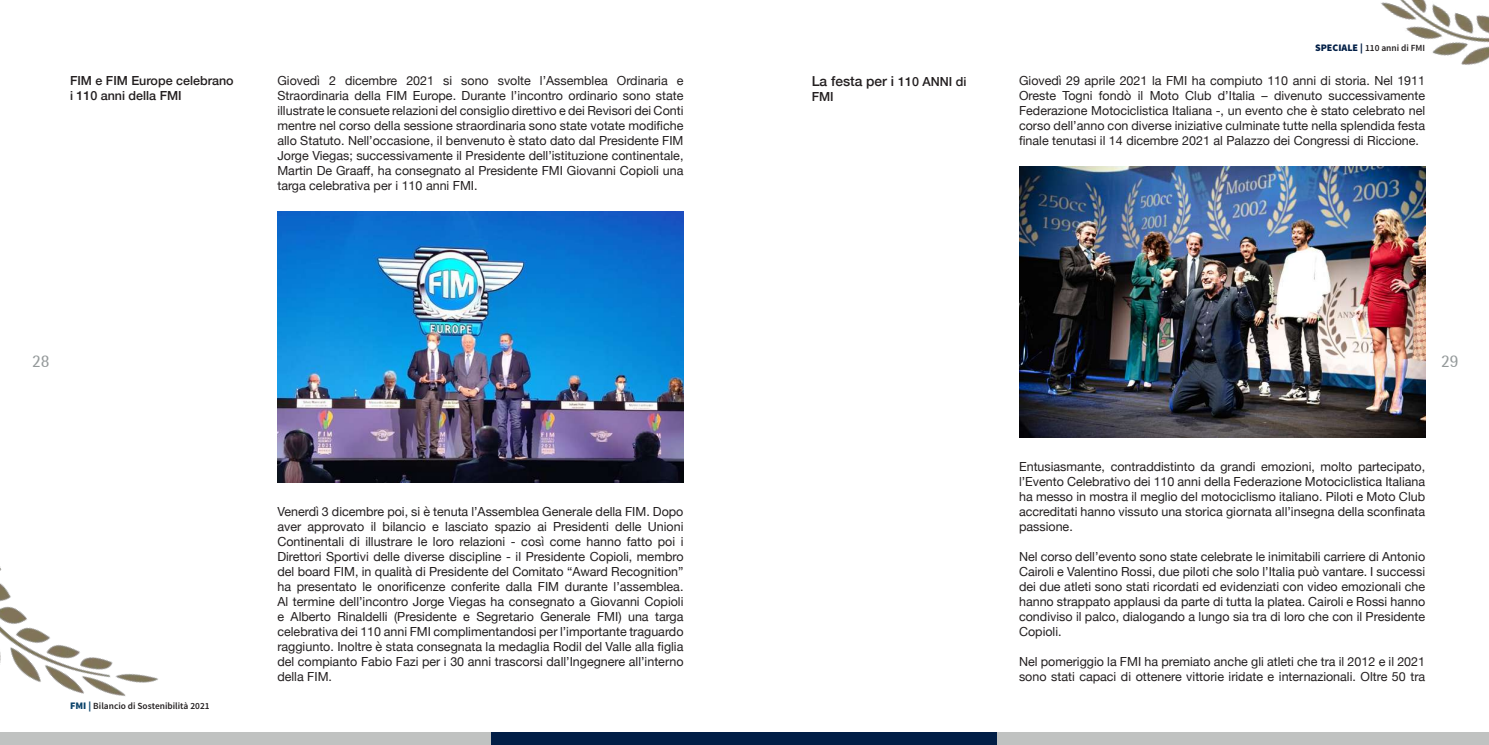
<style>
.page{position:relative;width:1489px;height:745px;background:#fff}
.page>*{position:absolute;margin:0;border:0;box-sizing:border-box;transform-origin:0 0}
.t1{font:17.5px "Libre Semi Sans S Si";color:#94999a}
.t2{font:500 13.75px "Helvetica Neue";color:#231f20}
.t3{font:12.5px/15px "Helvetica Neue";color:#231f20;text-align:justify}
.t4{font:500 12.5px/15px "Helvetica Neue";color:#231f20}
.t5{font:600 9.38px "Source Sans Pro";color:#231f20}
.s1{font-weight:900;font-size:10px;color:#0a4269}
.s2{font-size:12.5px}
.s3{font-weight:900;font-size:10px;color:#011e46}
</style>
<div class="page">
<div style="left:997px;top:732px;width:491px;height:12px;background:#c0c2c1"></div>
<img style="left:1019px;top:166px;width:405px;height:271px">
<img style="left:1381px;top:0;width:107px;height:65px">
<div style="left:0;top:732px;width:493px;height:12px;background:#c0c2c1"></div>
<div style="left:491px;top:732px;width:506px;height:12px;background:#011e46"></div>
<img style="left:277px;top:211px;width:406px;height:271px">
<img style="left:0;top:567px;width:158px;height:129px">
<p class="t4" style="left:70px;top:72px;width:165px">FIM e FIM Europe celebrano i 110 anni della FMI</p>
<p class="t3" style="left:277px;top:73px;width:407px">Giovedì 2 dicembre 2021 si sono svolte l’Assemblea Ordinaria e Straordinaria della FIM Europe. Durante l’incontro ordinario sono state illustrate le consuete relazioni del consiglio direttivo e dei Revisori dei Conti mentre nel corso della sessione straordinaria sono state votate modifiche allo Statuto. Nell’occasione, il benvenuto è stato dato dal Presidente FIM Jorge Viegas; successivamente il Presidente dell’istituzione continentale, Martin De Graaff, ha consegnato al Presidente FMI Giovanni Copioli una targa celebrativa per i 110 anni FMI.</p>
<h1 class="t1" style="left:32px;top:350px;width:19px">28</h1>
<p class="t5" style="left:70px;top:699px;width:141px"><span class="s1">FMI |</span> Bilancio di Sostenibilità 2021</p>
<p class="t3" style="left:277px;top:504px;width:407px">Venerdì 3 dicembre poi, si è tenuta l’Assemblea Generale della FIM. Dopo aver approvato il bilancio e lasciato spazio ai Presidenti delle Unioni Continentali di illustrare le loro relazioni - così come hanno fatto poi i Direttori Sportivi delle diverse discipline - il Presidente Copioli, membro del board FIM, in qualità di Presidente del Comitato “Award Recognition” ha presentato le onorificenze conferite dalla FIM durante l’assemblea.<br>Al termine dell’incontro Jorge Viegas ha consegnato a Giovanni Copioli e Alberto Rinaldelli (Presidente e Segretario Generale FMI) una targa celebrativa dei 110 anni FMI complimentandosi per l’importante traguardo raggiunto. Inoltre è stata consegnata la medaglia Rodil del Valle alla figlia del compianto Fabio Fazi per i 30 anni trascorsi dall’Ingegnere all’interno della FIM.</p>
<p class="t2" style="left:811px;top:70px;width:156px">La festa per i <span class="s2">110 ANNI di</span></p>
<p class="t4" style="left:811px;top:88px;width:24px">FMI</p>
<p class="t5" style="left:1314px;top:42px;width:112px"><span class="s3">SPECIALE |</span> 110 anni di FMI</p>
<p class="t3" style="left:1019px;top:73px;width:407px">Giovedì 29 aprile 2021 la FMI ha compiuto 110 anni di storia. Nel 1911<br>Oreste Togni fondò il Moto Club d’Italia – divenuto successivamente Federazione Motociclistica Italiana -, un evento che è stato celebrato nel corso dell’anno con diverse iniziative culminate tutte nella splendida festa finale tenutasi il 14 dicembre 2021 al Palazzo dei Congressi di Riccione.</p>
<h1 class="t1" style="left:1440px;top:350px;width:19px">29</h1>
<p class="t3" style="left:1019px;top:459px;width:407px">Entusiasmante, contraddistinto da grandi emozioni, molto partecipato, l’Evento Celebrativo dei 110 anni della Federazione Motociclistica Italiana ha messo in mostra il meglio del motociclismo italiano. Piloti e Moto Club accreditati hanno vissuto una storica giornata all’insegna della sconfinata passione.</p>
<p class="t3" style="left:1019px;top:549px;width:407px">Nel corso dell’evento sono state celebrate le inimitabili carriere di Antonio Cairoli e Valentino Rossi, due piloti che solo l’Italia può vantare. I successi dei due atleti sono stati ricordati ed evidenziati con video emozionali che hanno strappato applausi da parte di tutta la platea. Cairoli e Rossi hanno condiviso il palco, dialogando a lungo sia tra di loro che con il Presidente Copioli.</p>
<p class="t3" style="left:1019px;top:654px;width:407px">Nel pomeriggio la FMI ha premiato anche gli atleti che tra il 2012 e il 2021 sono stati capaci di ottenere vittorie iridate e internazionali. Oltre 50 tra</p>
</div>
